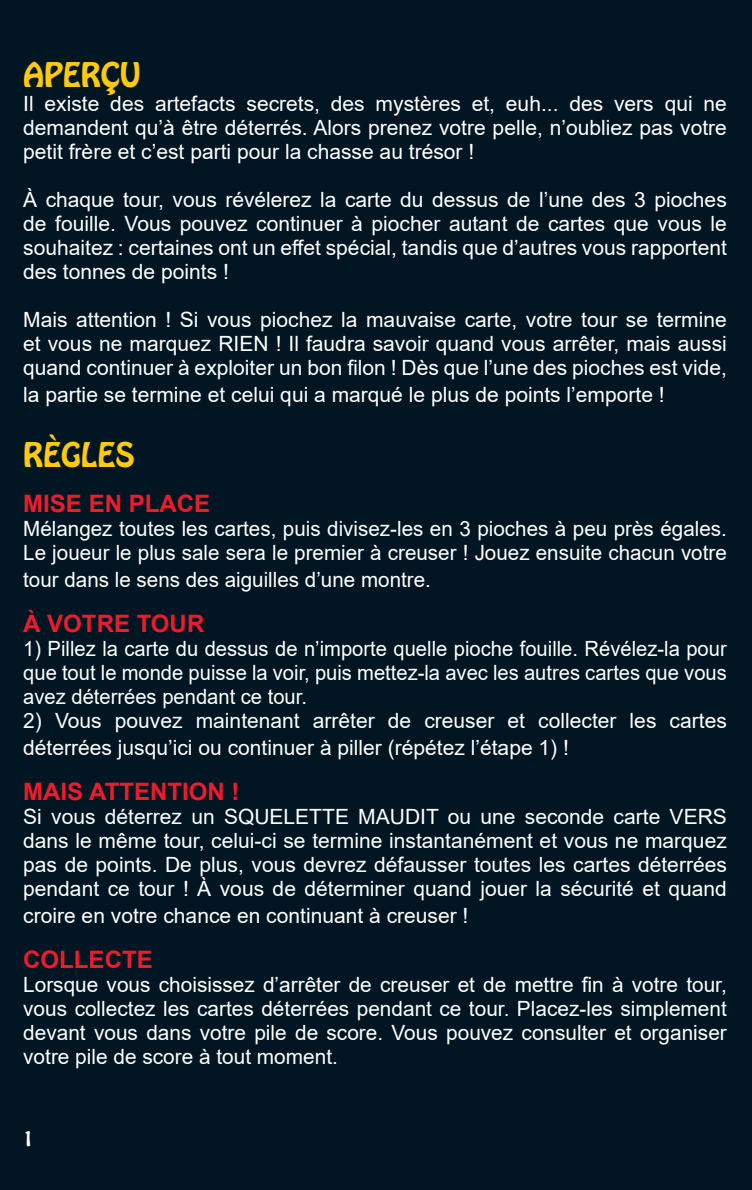
<style>
.page{position:relative;width:752px;height:1190px;background:#fff}
.page>*{position:absolute;margin:0;border:0;box-sizing:border-box;transform-origin:0 0}
.t1{font:30px "Hobo Std";color:#feca0a}
.t2{font:700 24px "Arial";color:#ee1b2d}
.texte_courant{font:21px/24px "Arial";color:#fff;text-align:justify}
.texte_courant-2{font:21px/24px "Arial";color:#fff;text-align:justify;scale:.96 1}
.texte_courant-3{font:18px "Hobo Std";color:#fff}
</style>
<div class="page">
<div style="left:0;top:0;width:751px;height:1190px;background:#011622"></div>
<p class="t1" style="left:23px;top:54px;width:119px">APERÇU</p>
<p class="texte_courant" style="left:23px;top:92px;width:704px">Il existe des artefacts secrets, des mystères et, euh... des vers qui ne demandent qu’à être déterrés. Alors prenez votre pelle, n’oubliez pas votre petit frère et c’est parti pour la chasse au trésor !</p>
<p class="texte_courant" style="left:23px;top:188px;width:704px">À chaque tour, vous révélerez la carte du dessus de l’une des 3 pioches de fouille. Vous pouvez continuer à piocher autant de cartes que vous le souhaitez : certaines ont un effet spécial, tandis que d’autres vous rapportent des tonnes de points !</p>
<p class="texte_courant" style="left:23px;top:308px;width:704px">Mais attention ! Si vous piochez la mauvaise carte, votre tour se termine et vous ne marquez RIEN ! Il faudra savoir quand vous arrêter, mais aussi quand continuer à exploiter un bon filon ! Dès que l’une des pioches est vide,</p>
<p class="texte_courant" style="left:23px;top:383px;width:642px">la partie se termine et celui qui a marqué le plus de points l’emporte !</p>
<p class="t1" style="left:23px;top:434px;width:113px">RÈGLES</p>
<p class="t2" style="left:23px;top:487px;width:188px">MISE EN PLACE</p>
<p class="texte_courant" style="left:23px;top:517px;width:704px">Mélangez toutes les cartes, puis divisez-les en 3 pioches à peu près égales.<br>Le joueur le plus sale sera le premier à creuser ! Jouez ensuite chacun votre</p>
<p class="texte_courant" style="left:23px;top:568px;width:409px">tour dans le sens des aiguilles d’une montre.</p>
<p class="t2" style="left:23px;top:607px;width:182px">À VOTRE TOUR</p>
<p class="texte_courant-2" style="left:23px;top:637px;width:734px">1) Pillez la carte du dessus de n’importe quelle pioche fouille. Révélez-la pour que tout le monde puisse la voir, puis mettez-la avec les autres cartes que vous avez déterrées pendant ce tour.</p>
<p class="texte_courant" style="left:23px;top:707px;width:704px;line-height:27px">2) Vous pouvez maintenant arrêter de creuser et collecter les cartes déterrées jusqu’ici ou continuer à piller (répétez l’étape 1) !</p>
<p class="t2" style="left:23px;top:775px;width:217px">MAIS ATTENTION !</p>
<p class="texte_courant" style="left:23px;top:805px;width:704px">Si vous déterrez un SQUELETTE MAUDIT ou une seconde carte VERS dans le même tour, celui-ci se termine instantanément et vous ne marquez pas de points. De plus, vous devrez défausser toutes les cartes déterrées pendant ce tour ! À vous de déterminer quand jouer la sécurité et quand</p>
<p class="texte_courant" style="left:23px;top:904px;width:446px">croire en votre chance en continuant à creuser !</p>
<p class="t2" style="left:23px;top:943px;width:131px">COLLECTE</p>
<p class="texte_courant" style="left:23px;top:973px;width:704px">Lorsque vous choisissez d’arrêter de creuser et de mettre fin à votre tour, vous collectez les cartes déterrées pendant ce tour. Placez-les simplement devant vous dans votre pile de score. Vous pouvez consulter et organiser votre pile de score à tout moment.</p>
<p class="texte_courant-3" style="left:23px;top:1126px;width:12px">1</p>
</div>
